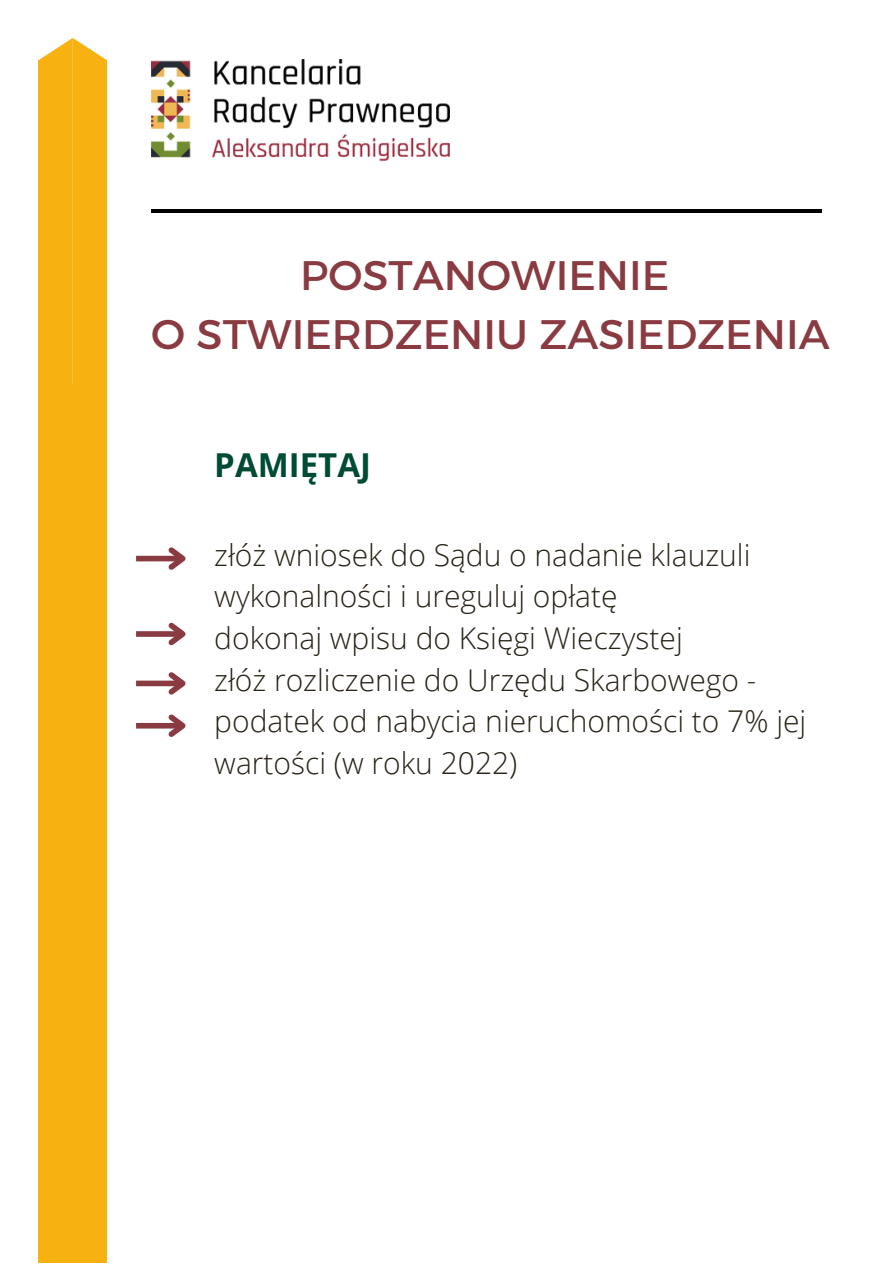
<style>
.page{position:relative;width:893px;height:1264px;background:#fff}
.page>*{position:absolute;margin:0;border:0;box-sizing:border-box;transform-origin:0 0}
.t1{font:42px/58.5px "Kief Montaser Regular";color:#893b41;text-align:center}
.t2{font:700 33px "Open Sans";color:#004b35}
.t3{font:300 30px/41.5px "Open Sans";color:#292318}
</style>
<div class="page">
<div style="left:39px;top:384px;width:67px;height:878px;background:#f7b212"></div>
<div style="left:39px;top:39px;width:67px;height:345px;background:#f7b212"></div>
<hr style="left:151px;top:209px;width:670px;height:3px;background:#000">
<div style="left:136px;top:555px;width:47px;height:6px;background:#893b41"></div>
<svg style="left:163px;top:547px;width:23px;height:23px"></svg>
<div style="left:136px;top:723px;width:47px;height:5px;background:#893b41"></div>
<svg style="left:163px;top:714px;width:23px;height:23px"></svg>
<div style="left:136px;top:680px;width:47px;height:6px;background:#893b41"></div>
<svg style="left:163px;top:672px;width:23px;height:23px"></svg>
<div style="left:136px;top:631px;width:47px;height:6px;background:#893b41"></div>
<svg style="left:163px;top:622px;width:23px;height:24px"></svg>
<img style="left:151px;top:59px;width:298px;height:101px">
<h1 class="t1" style="left:151px;top:246px;width:679px">POSTANOWIENIE<br>O STWIERDZENIU ZASIEDZENIA</h1>
<p class="t2" style="left:214px;top:441px;width:158px">PAMIĘTAJ</p>
<p class="t3" style="left:214px;top:533px;width:593px">złóż wniosek do Sądu o nadanie klauzuli wykonalności i ureguluj opłatę<br>dokonaj wpisu do Księgi Wieczystej<br>złóż rozliczenie do Urzędu Skarbowego - podatek od nabycia nieruchomości to 7% jej wartości (w roku 2022)</p>
</div>
